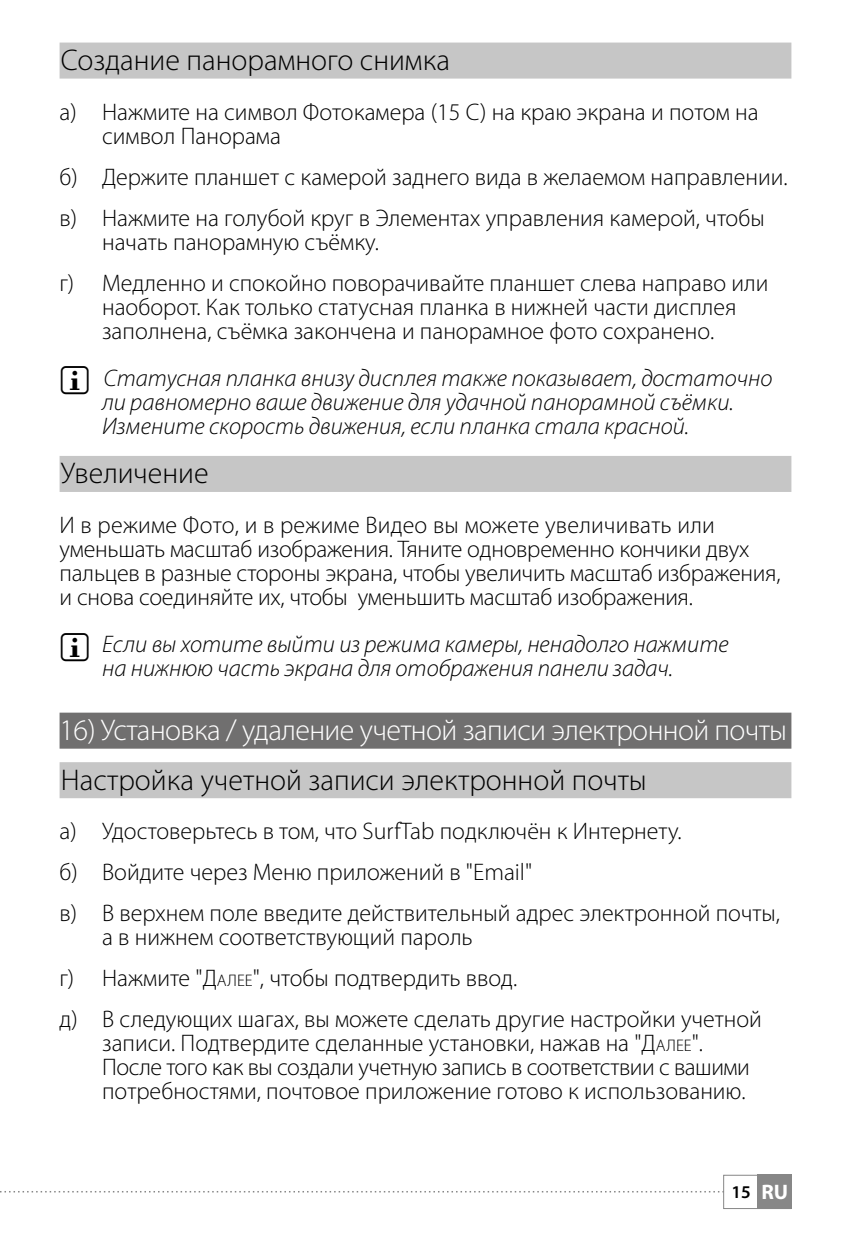
<style>
.page{position:relative;width:851px;height:1234px;background:#fff}
.page>*{position:absolute;margin:0;border:0;box-sizing:border-box;transform-origin:0 0}
.t1{font:300 30px "Myriad Pro";color:#000}
.t2{font:300 30px "Myriad Pro";letter-spacing:-.02em;color:#fff}
.t3{font:300 24px/24px "Myriad Pro";color:#000}
.t4{font:italic 300 24px/24px "Myriad Pro";color:#000}
.t5{font:600 18px "Myriad Pro";color:#000}
.s1{font-style:inherit}
.s2{font-size:16.8px}
.s3{font-weight:700;font-size:21px;color:#fff}
</style>
<div class="page">
<div style="left:757px;top:1174px;width:34px;height:34px;background:#878787"></div>
<div style="left:723px;top:1174px;width:68px;height:34px;border:1px solid #878787"></div>
<svg style="left:0;top:1191px;width:723px;height:1px"></svg>
<div style="left:60px;top:43px;width:731px;height:36px;background:#c6c6c6"></div>
<div style="left:60px;top:456px;width:731px;height:36px;background:#c6c6c6"></div>
<div style="left:60px;top:712px;width:731px;height:36px;background:#706f6f"></div>
<div style="left:60px;top:762px;width:731px;height:36px;background:#c6c6c6"></div>
<p class="t1" style="left:61px;top:44px;width:391px">Создание панорамного снимка</p>
<p class="t3" style="left:102px;top:100px;width:658px;text-indent:-43px">a) Нажмите на символ Фотокамера (15 C) на краю экрана и потом на символ Панорама</p>
<p class="t3" style="left:60px;top:156px;width:729px;line-height:41.1px">б) Держите планшет с камерой заднего вида в желаемом направлении. в) Нажмите на голубой круг в Элементах управления камерой, чтобы</p>
<p class="t3" style="left:60px;top:221px;width:710px;line-height:41.1px;text-indent:43px">начать панорамную съёмку.<br>г) Медленно и спокойно поворачивайте планшет слева направо или</p>
<p class="t3" style="left:102px;top:295px;width:635px">наоборот. Как только статусная планка в нижней части дисплея заполнена, съёмка закончена и панорамное фото сохранено.</p>
<p class="t4" style="left:102px;top:366px;width:671px">Статусная планка внизу дисплея также показывает, достаточно ли равномерно ваше движение для удачной панорамной съёмки.<br>Измените скорость движения, если планка стала красной.</p>
<p class="t1" style="left:61px;top:457px;width:149px">Увеличение</p>
<p class="t3" style="left:60px;top:513px;width:722px">И в режиме Фото, и в режиме Видео вы можете увеличивать или уменьшать масштаб изображения. Тяните одновременно кончики двух пальцев в разные стороны экрана, чтобы увеличить масштаб избражения, и снова соединяйте их, чтобы уменьшить масштаб изображения.</p>
<p class="t4" style="left:102px;top:632px;width:628px">Если вы хотите выйти из режима камеры, ненадолго нажмите на нижнюю часть экрана для отображения панели задач.</p>
<p class="t2" style="left:60px;top:713px;width:729px">16) Установка / удаление учетной записи электронной почты</p>
<p class="t1" style="left:61px;top:763px;width:587px">Настройка учетной записи электронной почты</p>
<p class="t3" style="left:60px;top:810px;width:721px;line-height:41.1px">a) Удостоверьтесь в том, что SurfTab подключён к Интернету.<br>б) Войдите через Меню приложений в "Email"<br>в) В верхнем поле введите действительный адрес электронной почты,</p>
<p class="t3" style="left:60px;top:917px;width:703px;line-height:41.1px;text-indent:43px">а в нижнем соответствующий пароль<br>г) Нажмите <span class="s1">"Д</span><span class="s2">алее</span><span class="s1">"</span>, чтобы подтвердить ввод.<br>д) В следующих шагах, вы можете сделать другие настройки учетной</p>
<p class="t3" style="left:102px;top:1031px;width:649px">записи. Подтвердите сделанные установки, нажав на <span class="s1">"Д</span><span class="s2">алее</span><span class="s1">"</span>.<br>После того как вы создали учетную запись в соответствии с вашими потребностями, почтовое приложение готово к использованию.</p>
<p class="t5" style="left:731px;top:1181px;width:58px">15 <span class="s3">RU</span></p>
</div>
